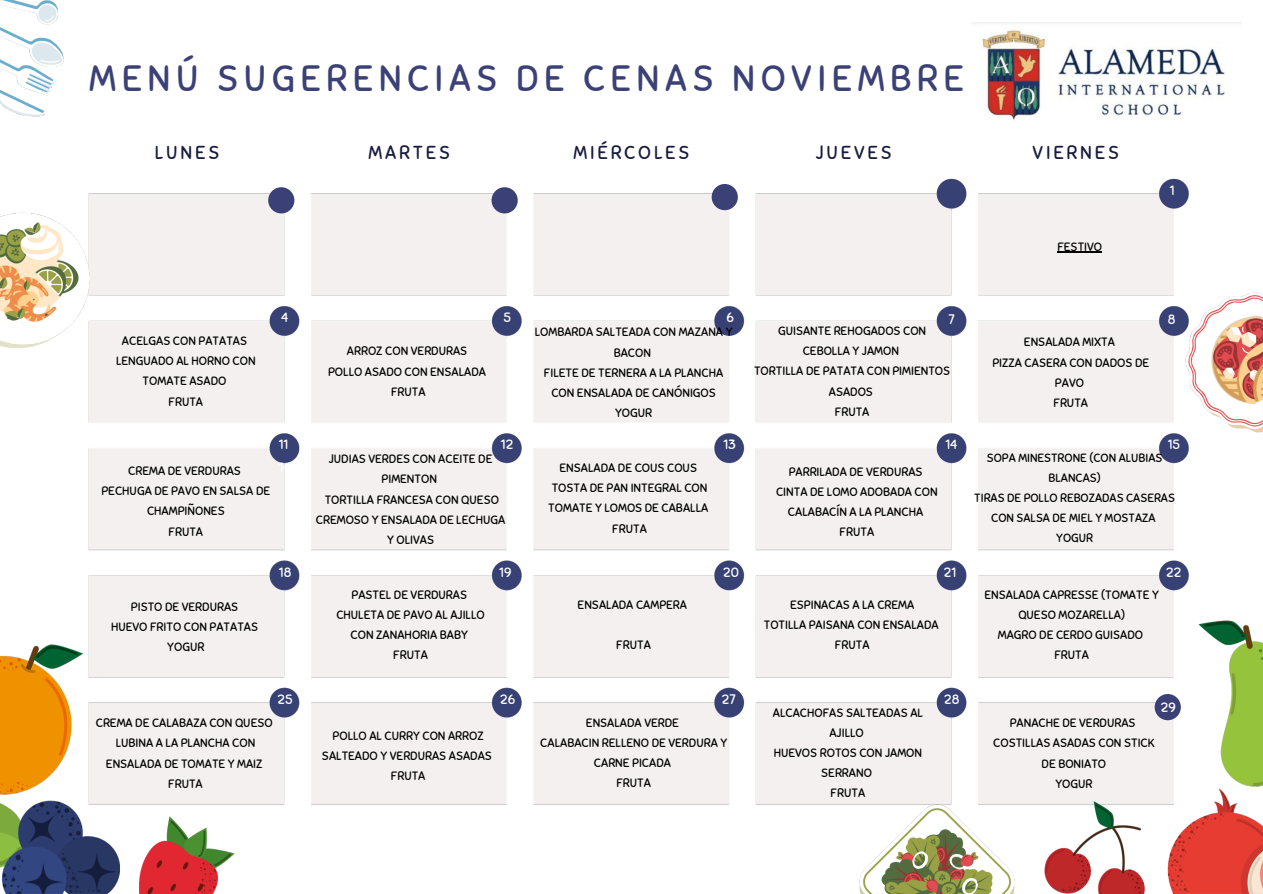
<style>
.page{position:relative;width:1263px;height:894px;background:#fff}
.page>*{position:absolute;margin:0;border:0;box-sizing:border-box;transform-origin:0 0}
.t1{font:36.6px "Sniglet";letter-spacing:.15em;color:#3b4176}
.t2{font:18.75px "Sniglet";letter-spacing:.15em;color:#181c3f}
.t3{font:13.5px/22.5px "Sniglet";color:#fff}
.t4{font:12px/20.1px "Sniglet";color:#000;text-align:center}
.t5{font:11.85px/19.8px "Sniglet";color:#000;text-align:center}
</style>
<div class="page">
<img style="left:0;top:178px;width:1263px;height:715px">
<img style="left:982px;top:23px;width:243px;height:97px">
<img style="left:0;top:0;width:64px;height:117px">
<img style="left:0;top:206px;width:96px;height:149px">
<img style="left:852px;top:796px;width:169px;height:97px">
<img style="left:1178px;top:285px;width:85px;height:154px">
<div style="left:491px;top:187px;width:27px;height:26px;background:#3b4176;border-radius:50%"></div>
<div style="left:712px;top:184px;width:26px;height:26px;background:#3b4176;border-radius:50%"></div>
<div style="left:268px;top:187px;width:26px;height:26px;background:#3b4176;border-radius:50%"></div>
<div style="left:1155px;top:693px;width:26px;height:27px;background:#3b4176;border-radius:50%"></div>
<hr style="left:1057px;top:252px;width:45px;height:1px;background:#000">
<p class="t1" style="left:89px;top:56px;width:876px">MENÚ SUGERENCIAS DE CENAS NOVIEMBRE</p>
<p class="t2" style="left:155px;top:141px;width:66px">LUNES</p>
<p class="t2" style="left:369px;top:141px;width:83px">MARTES</p>
<p class="t2" style="left:573px;top:141px;width:118px">MIÉRCOLES</p>
<p class="t2" style="left:816px;top:141px;width:77px">JUEVES</p>
<p class="t2" style="left:1033px;top:141px;width:88px">VIERNES</p>
<p class="t4" style="left:1057px;top:237px;width:46px">FESTIVO</p>
<p class="t3" style="left:1170px;top:179px;width:6px">1</p>
<p class="t4" style="left:122px;top:331px;width:127px">ACELGAS CON PATATAS</p>
<p class="t4" style="left:116px;top:351px;width:141px">LENGUADO AL HORNO CON<br>TOMATE ASADO</p>
<p class="t4" style="left:169px;top:391px;width:36px">FRUTA</p>
<p class="t3" style="left:281px;top:306px;width:9px">4</p>
<p class="t4" style="left:128px;top:461px;width:114px">CREMA DE VERDURAS</p>
<p class="t4" style="left:101px;top:481px;width:170px">PECHUGA DE PAVO EN SALSA DE<br>CHAMPIÑONES</p>
<p class="t4" style="left:169px;top:521px;width:36px">FRUTA</p>
<p class="t3" style="left:279px;top:433px;width:14px">11<br>14</p>
<h2 class="t4" style="left:131px;top:596px;width:109px">PISTO DE VERDURAS</h2>
<h2 class="t4" style="left:111px;top:616px;width:149px">HUEVO FRITO CON PATATAS</h2>
<p class="t4" style="left:167px;top:637px;width:39px">YOGUR</p>
<p class="t3" style="left:279px;top:560px;width:14px">18</p>
<p class="t3" style="left:277px;top:688px;width:17px">25</p>
<p class="t4" style="left:96px;top:713px;width:178px">CREMA DE CALABAZA CON QUESO</p>
<p class="t4" style="left:106px;top:733px;width:158px">LUBINA A LA PLANCHA CON<br>ENSALADA DE TOMATE Y MAIZ</p>
<p class="t4" style="left:168px;top:773px;width:36px">FRUTA</p>
<p class="t3" style="left:503px;top:306px;width:9px">5</p>
<p class="t3" style="left:726px;top:306px;width:9px">6</p>
<p class="t3" style="left:948px;top:308px;width:8px">7</p>
<p class="t3" style="left:1168px;top:308px;width:9px">8</p>
<p class="t4" style="left:347px;top:341px;width:122px">ARROZ CON VERDURAS</p>
<p class="t4" style="left:328px;top:361px;width:160px">POLLO ASADO CON ENSALADA</p>
<p class="t4" style="left:391px;top:381px;width:36px">FRUTA</p>
<p class="t4" style="left:535px;top:322px;width:199px">LOMBARDA SALTEADA CON MAZANA Y<br>BACON</p>
<p class="t4" style="left:544px;top:362px;width:181px">FILETE DE TERNERA A LA PLANCHA<br>CON ENSALADA DE CANÓNIGOS</p>
<p class="t4" style="left:615px;top:402px;width:39px">YOGUR</p>
<p class="t4" style="left:778px;top:321px;width:150px">GUISANTE REHOGADOS CON<br>CEBOLLA Y JAMON</p>
<p class="t4" style="left:754px;top:361px;width:198px">TORTILLA DE PATATA CON PIMIENTOS<br>ASADOS</p>
<p class="t4" style="left:835px;top:401px;width:36px">FRUTA</p>
<p class="t4" style="left:1024px;top:332px;width:93px">ENSALADA MIXTA</p>
<p class="t4" style="left:992px;top:352px;width:158px">PIZZA CASERA CON DADOS DE<br>PAVO</p>
<p class="t4" style="left:1053px;top:392px;width:36px">FRUTA</p>
<p class="t3" style="left:501px;top:433px;width:14px">12</p>
<p class="t3" style="left:723px;top:433px;width:14px">13</p>
<p class="t3" style="left:945px;top:433px;width:14px">14</p>
<p class="t3" style="left:1168px;top:433px;width:14px">15</p>
<p class="t4" style="left:329px;top:449px;width:165px">JUDIAS VERDES CON ACEITE DE<br>PIMENTON</p>
<p class="t4" style="left:316px;top:489px;width:191px">TORTILLA FRANCESA CON QUESO<br>CREMOSO Y ENSALADA DE LECHUGA<br>Y OLIVAS</p>
<p class="t4" style="left:560px;top:458px;width:139px">ENSALADA DE COUS COUS</p>
<p class="t4" style="left:548px;top:478px;width:162px;text-align:left">TOSTA DE PAN INTEGRAL CON<br>TOMATE Y LOMOS DE CABALLA</p>
<p class="t4" style="left:612px;top:518px;width:36px">FRUTA</p>
<p class="t4" style="left:789px;top:462px;width:135px">PARRILADA DE VERDURAS</p>
<p class="t4" style="left:776px;top:482px;width:163px">CINTA DE LOMO ADOBADA CON<br>CALABACÍN A LA PLANCHA</p>
<p class="t4" style="left:840px;top:522px;width:36px">FRUTA</p>
<p class="t5" style="left:987px;top:448px;width:177px">SOPA MINESTRONE (CON ALUBIAS<br>BLANCAS)</p>
<p class="t5" style="left:974px;top:488px;width:202px">TIRAS DE POLLO REBOZADAS CASERAS<br>CON SALSA DE MIEL Y MOSTAZA</p>
<p class="t5" style="left:1056px;top:527px;width:38px">YOGUR</p>
<p class="t3" style="left:499px;top:560px;width:14px">19</p>
<p class="t3" style="left:723px;top:560px;width:17px">20</p>
<p class="t3" style="left:944px;top:560px;width:14px">21</p>
<p class="t3" style="left:1166px;top:560px;width:17px">22</p>
<p class="t4" style="left:351px;top:585px;width:117px">PASTEL DE VERDURAS</p>
<p class="t4" style="left:336px;top:605px;width:150px">CHULETA DE PAVO AL AJILLO<br>CON ZANAHORIA BABY</p>
<p class="t4" style="left:393px;top:645px;width:36px">FRUTA</p>
<p class="t4" style="left:578px;top:594px;width:111px">ENSALADA CAMPERA</p>
<p class="t4" style="left:616px;top:634px;width:36px">FRUTA</p>
<p class="t4" style="left:790px;top:595px;width:126px">ESPINACAS A LA CREMA</p>
<p class="t4" style="left:764px;top:615px;width:177px">TOTILLA PAISANA CON ENSALADA</p>
<p class="t4" style="left:835px;top:635px;width:36px">FRUTA</p>
<p class="t4" style="left:984px;top:585px;width:176px">ENSALADA CAPRESSE (TOMATE Y<br>QUESO MOZARELLA)</p>
<p class="t4" style="left:998px;top:625px;width:147px">MAGRO DE CERDO GUISADO</p>
<p class="t4" style="left:1054px;top:645px;width:36px">FRUTA</p>
<p class="t3" style="left:500px;top:688px;width:17px">26</p>
<h3 class="t4" style="left:322px;top:725px;width:171px">POLLO AL CURRY CON ARROZ<br>SALTEADO Y VERDURAS ASADAS</h3>
<p class="t4" style="left:391px;top:765px;width:36px">FRUTA</p>
<p class="t3" style="left:722px;top:688px;width:15px">27</p>
<p class="t4" style="left:586px;top:712px;width:95px">ENSALADA VERDE</p>
<p class="t4" style="left:540px;top:732px;width:188px">CALABACIN RELLENO DE VERDURA Y<br>CARNE PICADA</p>
<p class="t4" style="left:616px;top:773px;width:36px">FRUTA</p>
<p class="t4" style="left:773px;top:702px;width:152px">ALCACHOFAS SALTEADAS AL<br>AJILLO</p>
<p class="t4" style="left:774px;top:743px;width:150px">HUEVOS ROTOS CON JAMON<br>SERRANO</p>
<p class="t4" style="left:831px;top:783px;width:36px">FRUTA</p>
<p class="t3" style="left:944px;top:688px;width:17px">28</p>
<p class="t3" style="left:1161px;top:695px;width:17px">29</p>
<p class="t4" style="left:1010px;top:713px;width:127px">PANACHE DE VERDURAS</p>
<p class="t4" style="left:993px;top:733px;width:163px">COSTILLAS ASADAS CON STICK<br>DE BONIATO</p>
<p class="t4" style="left:1055px;top:773px;width:39px">YOGUR</p>
</div>
